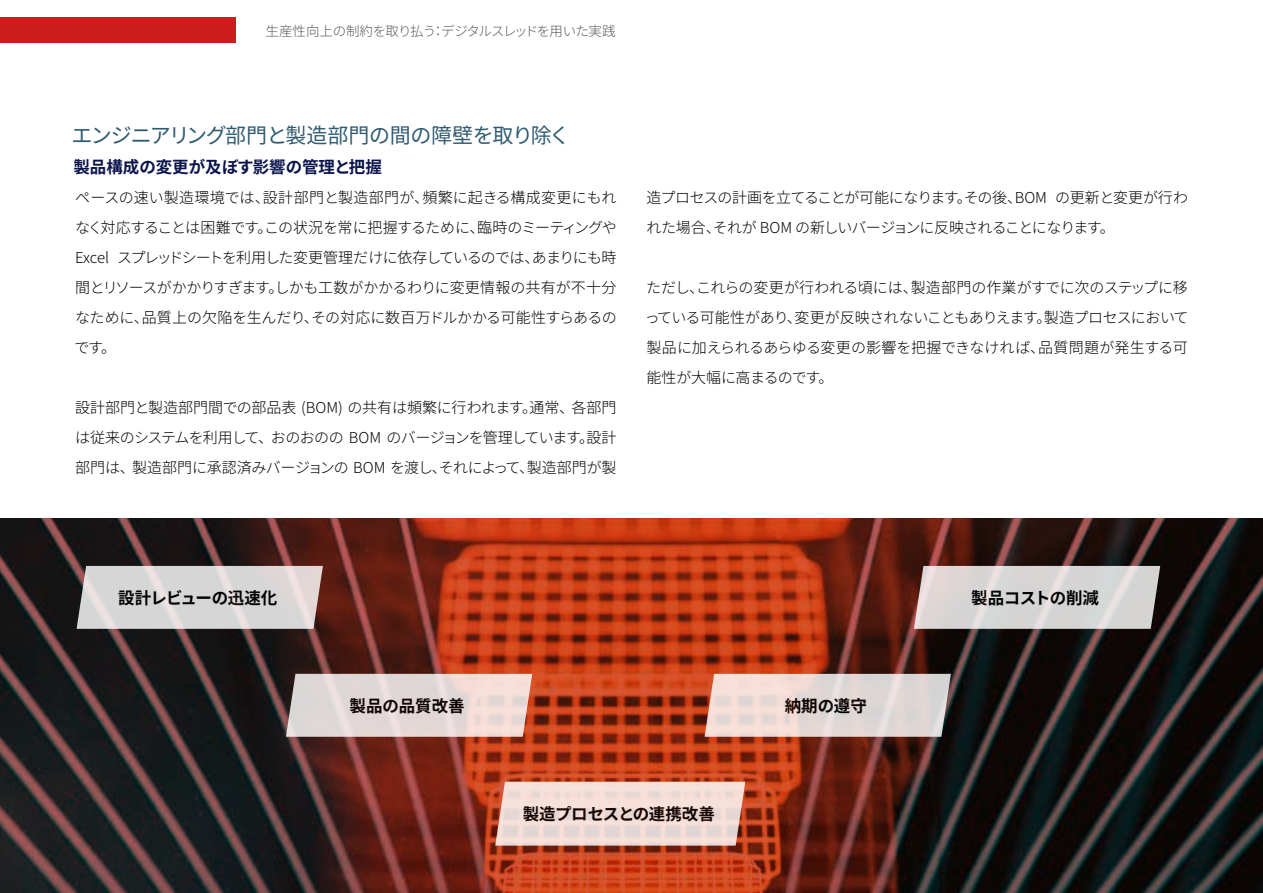
<style>
.page{position:relative;width:1263px;height:893px;background:#fff}
.page>*{position:absolute;margin:0;border:0;box-sizing:border-box;transform-origin:0 0}
.t1{font:21px "Source Han Sans JP";letter-spacing:-.055em;color:#305b71}
.t2{font:700 16.5px "Source Han Sans JP";letter-spacing:-.015em;color:#000}
.t3{font:700 16.5px "Source Han Sans JP";color:#0b144b}
.t4{font:300 15px/30px "Source Han Sans JP";letter-spacing:-.025em;color:#000;text-align:justify}
.t5{font:300 13.5px "Source Han Sans JP";letter-spacing:-.06em;color:#5a5a5a}
</style>
<div class="page">
<svg style="left:0;top:518px;width:1263px;height:375px;background:#57261b"></svg>
<svg style="left:76px;top:566px;width:247px;height:63px;background:#d3cfcf"></svg>
<svg style="left:704px;top:674px;width:247px;height:63px;background:#e0d1cd"></svg>
<svg style="left:285px;top:674px;width:248px;height:63px;background:#e0d1ce"></svg>
<svg style="left:913px;top:566px;width:248px;height:63px;background:#d1cdcc"></svg>
<svg style="left:495px;top:782px;width:251px;height:64px;background:#edd4ce"></svg>
<div style="left:0;top:18px;width:235px;height:25px;background:#cc1c1c"></div>
<p class="t5" style="left:265px;top:23px;width:352px">生産性向上の制約を取り払う：デジタルスレッドを用いた実践</p>
<h1 class="t1" style="left:71px;top:123px;width:500px">エンジニアリング部門と製造部門の間の障壁を取り除く</h1>
<p class="t3" style="left:73px;top:157px;width:310px">製品構成の変更が及ぼす影響の管理と把握</p>
<p class="t4" style="left:74px;top:182px;width:544px">ペースの速い製造環境では、設計部門と製造部門が、頻繁に起きる構成変更にもれなく対応することは困難です。この状況を常に把握するために、臨時のミーティングやExcel スプレッドシートを利用した変更管理だけに依存しているのでは、あまりにも時間とリソースがかかりすぎます。しかも工数がかかるわりに変更情報の共有が不十分なために、品質上の欠陥を生んだり、その対応に数百万ドルかかる可能性すらあるのです。</p>
<p class="t4" style="left:75px;top:392px;width:543px">設計部門と製造部門間での部品表 (BOM) の共有は頻繁に行われます。通常、各部門は従来のシステムを利用して、おのおのの BOM のバージョンを管理しています。設計部門は、製造部門に承認済みバージョンの BOM を渡し、それによって、製造部門が製</p>
<p class="t4" style="left:646px;top:182px;width:543px">造プロセスの計画を立てることが可能になります。その後、BOM の更新と変更が行われた場合、それが BOM の新しいバージョンに反映されることになります。</p>
<p class="t4" style="left:645px;top:272px;width:545px">ただし、これらの変更が行われる頃には、製造部門の作業がすでに次のステップに移っている可能性があり、変更が反映されないこともありえます。製造プロセスにおいて製品に加えられるあらゆる変更の影響を把握できなければ、品質問題が発生する可能性が大幅に高まるのです。</p>
<p class="t2" style="left:118px;top:589px;width:161px">設計レビューの迅速化</p>
<p class="t2" style="left:971px;top:589px;width:129px">製品コストの削減</p>
<p class="t2" style="left:350px;top:696px;width:117px">製品の品質改善</p>
<p class="t2" style="left:785px;top:696px;width:84px">納期の遵守</p>
<p class="t2" style="left:523px;top:805px;width:194px">製造プロセスとの連携改善</p>
</div>
